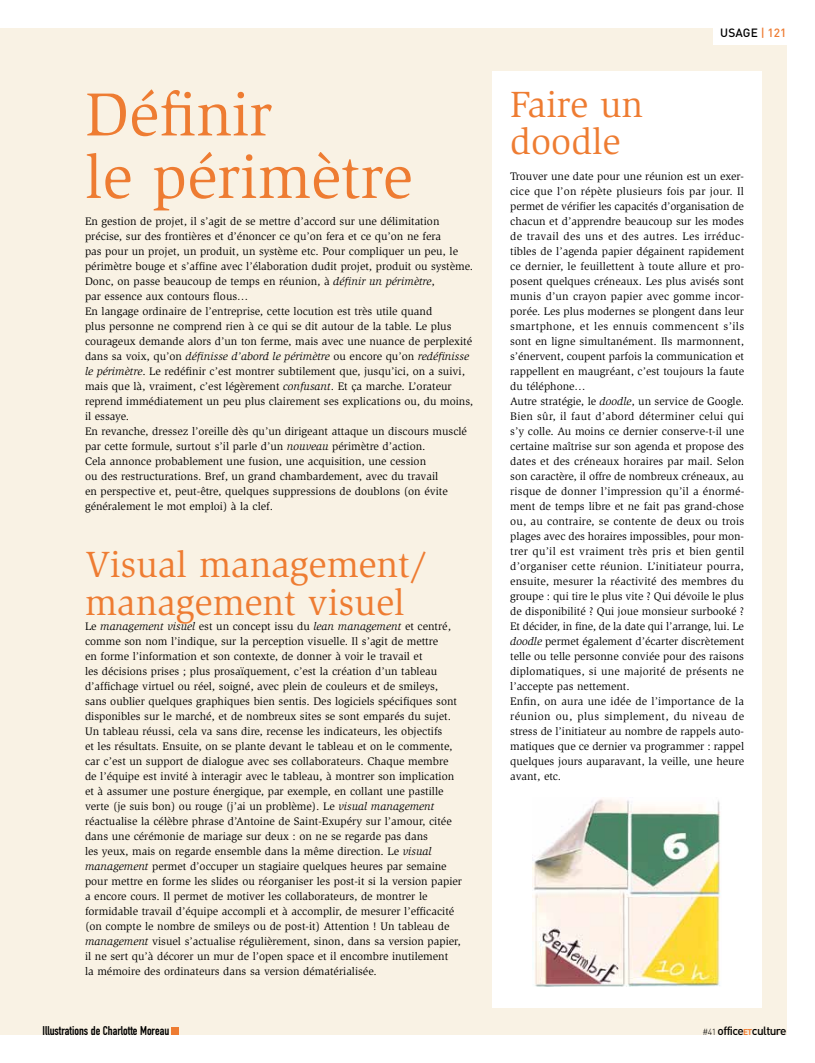
<style>
.page{position:relative;width:815px;height:1063px;background:#fff}
.page>*{position:absolute;margin:0;border:0;box-sizing:border-box;transform-origin:0 0}
.t1{font:62.5px/62.5px "Slimbach";color:#ee7c32}
.t2{font:37.5px/37.5px "Slimbach";color:#ee7c32}
.t3{font:12.5px "DIN Engschrift";color:#000}
.t4{font:500 11.88px "DINOT";letter-spacing:.005em;color:#000}
.t5{font:11.25px/15px "Slimbach";color:#000}
.s1{font-style:italic}
.s2{color:#ee7c32}
.s3{font-weight:300;font-size:8.75px}
.s4{font-weight:700;font-size:8.38px;color:#ee7c32}
</style>
<div class="page">
<div style="left:0;top:28px;width:787px;height:1007px;background:#f9f2e4"></div>
<div style="left:493px;top:71px;width:269px;height:936px;background:#fff"></div>
<div style="left:713px;top:25px;width:77px;height:19px;background:#fff"></div>
<div style="left:172px;top:1028px;width:7px;height:7px;background:#ee7c32"></div>
<img style="left:533px;top:799px;width:188px;height:188px">
<h1 class="t1" style="left:85px;top:84px;width:329px">Définir<br>le périmètre</h1>
<p class="t5" style="left:85px;top:214px;width:390px">En gestion de projet, il s’agit de se mettre d’accord sur une délimitation précise, sur des frontières et d’énoncer ce qu’on fera et ce qu’on ne fera<br>pas pour un projet, un produit, un système etc. Pour compliquer un peu, le périmètre bouge et s’affine avec l’élaboration dudit projet, produit ou système.<br>Donc, on passe beaucoup de temps en réunion, à <span class="s1">définir un périmètre</span>,<br>par essence aux contours flous…<br>En langage ordinaire de l’entreprise, cette locution est très utile quand<br>plus personne ne comprend rien à ce qui se dit autour de la table. Le plus courageux demande alors d’un ton ferme, mais avec une nuance de perplexité dans sa voix, qu’on <span class="s1">définisse d’abord le périmètre</span> ou encore qu’on <span class="s1">redéfinisse le périmètre</span>. Le redéfinir c’est montrer subtilement que, jusqu’ici, on a suivi, mais que là, vraiment, c’est légèrement <span class="s1">confusant</span>. Et ça marche. L’orateur reprend immédiatement un peu plus clairement ses explications ou, du moins, il essaye.<br>En revanche, dressez l’oreille dès qu’un dirigeant attaque un discours musclé par cette formule, surtout s’il parle d’un <span class="s1">nouveau</span> périmètre d’action.<br>Cela annonce probablement une fusion, une acquisition, une cession<br>ou des restructurations. Bref, un grand chambardement, avec du travail<br>en perspective et, peut-être, quelques suppressions de doublons (on évite généralement le mot emploi) à la clef.</p>
<h2 class="t2" style="left:85px;top:546px;width:344px">Visual management/ management visuel</h2>
<p class="t5" style="left:85px;top:619px;width:378px">Le <span class="s1">management visuel</span> est un concept issu du <span class="s1">lean management</span> et centré, comme son nom l’indique, sur la perception visuelle. Il s’agit de mettre<br>en forme l’information et son contexte, de donner à voir le travail et<br>les décisions prises ; plus prosaïquement, c’est la création d’un tableau d’affichage virtuel ou réel, soigné, avec plein de couleurs et de smileys, sans oublier quelques graphiques bien sentis. Des logiciels spécifiques sont disponibles sur le marché, et de nombreux sites se sont emparés du sujet.<br>Un tableau réussi, cela va sans dire, recense les indicateurs, les objectifs<br>et les résultats. Ensuite, on se plante devant le tableau et on le commente, car c’est un support de dialogue avec ses collaborateurs. Chaque membre de l’équipe est invité à interagir avec le tableau, à montrer son implication et à assumer une posture énergique, par exemple, en collant une pastille verte (je suis bon) ou rouge (j’ai un problème). Le <span class="s1">visual management </span>réactualise la célèbre phrase d’Antoine de Saint-Exupéry sur l’amour, citée dans une cérémonie de mariage sur deux : on ne se regarde pas dans<br>les yeux, mais on regarde ensemble dans la même direction. Le <span class="s1">visual management</span> permet d’occuper un stagiaire quelques heures par semaine pour mettre en forme les slides ou réorganiser les post-it si la version papier a encore cours. Il permet de motiver les collaborateurs, de montrer le formidable travail d’équipe accompli et à accomplir, de mesurer l’efficacité (on compte le nombre de smileys ou de post-it) Attention ! Un tableau de <span class="s1">management</span> visuel s’actualise régulièrement, sinon, dans sa version papier, il ne sert qu’à décorer un mur de l’open space et il encombre inutilement<br>la mémoire des ordinateurs dans sa version dématérialisée.</p>
<p class="t3" style="left:43px;top:1023px;width:128px">Illustrations de Charlotte Moreau</p>
<p class="t4" style="left:720px;top:25px;width:68px">usage <span class="s2">| 121</span></p>
<h2 class="t2" style="left:510px;top:86px;width:134px">Faire un doodle</h2>
<p class="t5" style="left:510px;top:169px;width:236px">Trouver une date pour une réunion est un exer&shy;cice que l’on répète plusieurs fois par jour. Il permet de vérifier les capacités d’organisation de chacun et d’apprendre beaucoup sur les modes de travail des uns et des autres. Les irréduc&shy;tibles de l’agenda papier dégainent rapidement ce dernier, le feuillettent à toute allure et pro&shy;posent quelques créneaux. Les plus avisés sont munis d’un crayon papier avec gomme incor&shy;porée. Les plus modernes se plongent dans leur smartphone, et les ennuis commencent s’ils sont en ligne simultanément. Ils marmonnent, s’énervent, coupent parfois la communication et rappellent en maugréant, c’est toujours la faute du téléphone…<br>Autre stratégie, le <span class="s1">doodle</span>, un service de Google.<br>Bien sûr, il faut d’abord déterminer celui qui s’y colle. Au moins ce dernier conserve-t-il une certaine maîtrise sur son agenda et propose des dates et des créneaux horaires par mail. Selon son caractère, il offre de nombreux créneaux, au risque de donner l’impression qu’il a énormé&shy;ment de temps libre et ne fait pas grand-chose ou, au contraire, se contente de deux ou trois plages avec des horaires impossibles, pour mon&shy;trer qu’il est vraiment très pris et bien gentil d’organiser cette réunion. L’initiateur pourra, ensuite, mesurer la réactivité des membres du groupe : qui tire le plus vite ? Qui dévoile le plus de disponibilité ? Qui joue monsieur surbooké ?<br>Et décider, in fine, de la date qui l’arrange, lui. Le <span class="s1">doodle</span> permet également d’écarter discrètement telle ou telle personne conviée pour des raisons diplomatiques, si une majorité de présents ne l’accepte pas nettement.<br>Enfin, on aura une idée de l’importance de la réunion ou, plus simplement, du niveau de stress de l’initiateur au nombre de rappels auto&shy;matiques que ce dernier va programmer : rappel quelques jours auparavant, la veille, une heure avant, etc.</p>
<p class="t4" style="left:702px;top:1023px;width:86px"><span class="s3">#41</span> office<span class="s4">et</span>culture</p>
</div>
